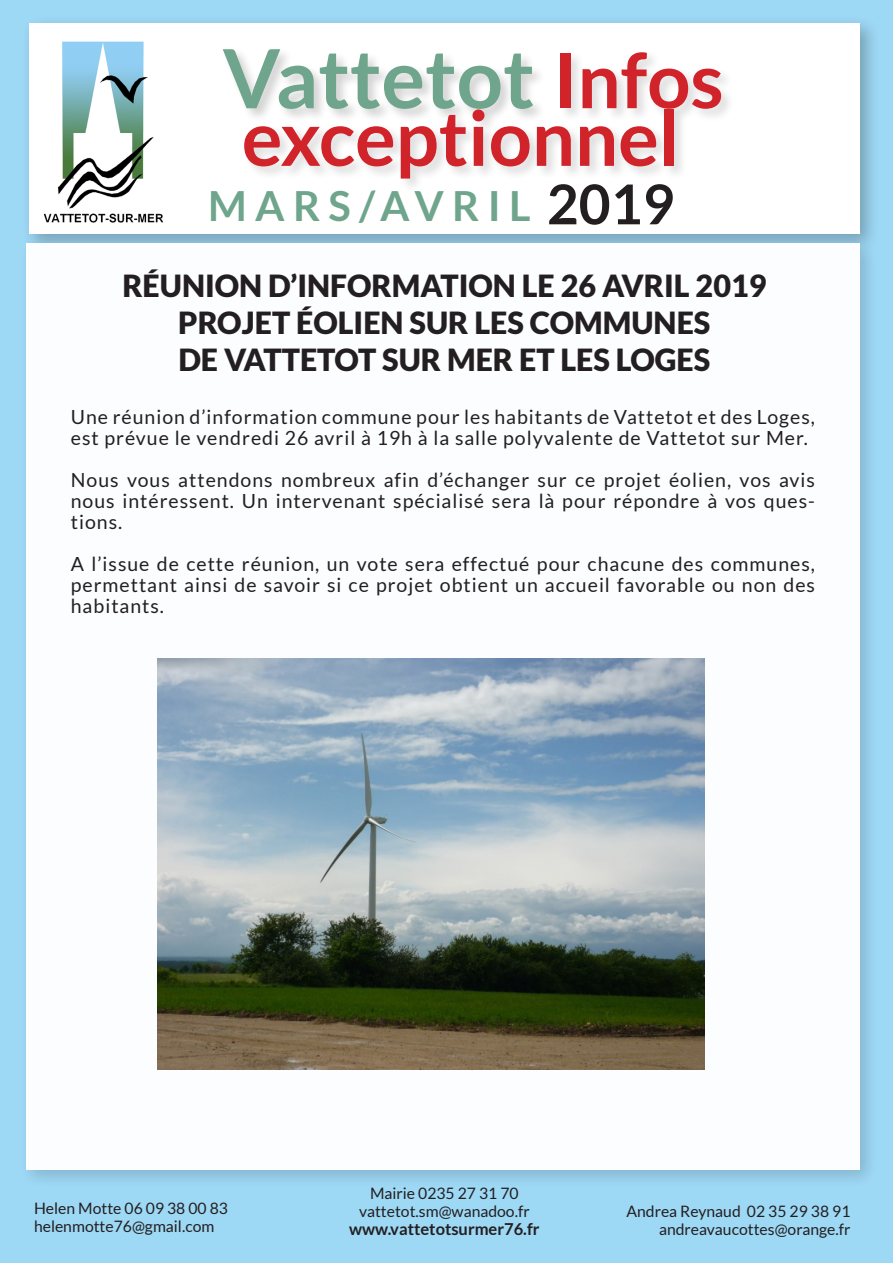
<style>
.page{position:relative;width:893px;height:1263px;background:#9dd8f5}
.page>*{position:absolute;margin:0;border:0;box-sizing:border-box;transform-origin:0 0}
.t1{font:700 81.6px "Lato";color:#6ea58c}
.t2{font:700 76.05px "Lato";color:#d1232a}
.t3{font:700 54.9px "Lato";color:#231f20}
.t4{font:700 41.55px "Lato";letter-spacing:.2em;color:#6ea58c}
.t5{font:900 30.45px "Lato";color:#231f20}
.t6{font:19.5px/21px "Lato";letter-spacing:.05em;color:#231f20;text-align:justify}
.t7{font:700 16.5px "Lato";color:#231f20}
.t8{font:15.75px "Lato";color:#231f20}
.s1{font-size:76.05px;color:#d1232a}
</style>
<div class="page">
<div style="left:21px;top:15px;width:859px;height:239px;background:#231f20;opacity:.3"></div>
<div style="left:29px;top:23px;width:831px;height:211px;background:#fff"></div>
<img style="left:43px;top:41px;width:121px;height:182px">
<div style="left:222px;top:47px;width:324px;height:76px;background:#231f20;opacity:.2"></div>
<div style="left:558px;top:49px;width:177px;height:74px;background:#231f20;opacity:.15"></div>
<div style="left:19px;top:235px;width:861px;height:954px;background:#231f20;opacity:.2"></div>
<div style="left:27px;top:243px;width:833px;height:926px;background:#fff"></div>
<div style="left:243px;top:107px;width:445px;height:86px;background:#231f20;opacity:.15"></div>
<img style="left:157px;top:658px;width:548px;height:411px">
<p class="t1" style="left:223px;top:32px;width:503px">Vattetot <span class="s1">Infos</span></p>
<p class="t2" style="left:242px;top:95px;width:439px">exceptionnel</p>
<p class="t4" style="left:208px;top:182px;width:324px">MARS/AVRIL</p>
<p class="t3" style="left:547px;top:173px;width:129px">2019</p>
<p class="t5" style="left:122px;top:268px;width:645px">RÉUNION D’INFORMATION LE 26 AVRIL 2019</p>
<p class="t5" style="left:178px;top:305px;width:534px">PROJET ÉOLIEN SUR LES COMMUNES</p>
<p class="t5" style="left:178px;top:341px;width:534px">DE VATTETOT SUR MER ET LES LOGES</p>
<p class="t6" style="left:71px;top:406px;width:746px">Une réunion d’information commune pour les habitants de Vattetot et des Loges, est prévue le vendredi 26 avril à 19h à la salle polyvalente de Vattetot sur Mer.</p>
<p class="t6" style="left:71px;top:469px;width:746px">Nous vous attendons nombreux afin d’échanger sur ce projet éolien, vos avis nous intéressent. Un intervenant spécialisé sera là pour répondre à vos ques&shy;tions.</p>
<p class="t6" style="left:71px;top:553px;width:746px">A l’issue de cette réunion, un vote sera effectué pour chacune des communes, permettant ainsi de savoir si ce projet obtient un accueil favorable ou non des habitants.</p>
<p class="t8" style="left:34px;top:1200px;width:196px">Helen Motte 06 09 38 00 83</p>
<p class="t8" style="left:34px;top:1218px;width:182px">helenmotte76@gmail.com</p>
<p class="t8" style="left:370px;top:1184px;width:150px">Mairie 0235 27 31 70</p>
<p class="t8" style="left:359px;top:1202px;width:172px">vattetot.sm@wanadoo.fr</p>
<p class="t7" style="left:349px;top:1219px;width:192px">www.vattetotsurmer76.fr</p>
<p class="t8" style="left:626px;top:1202px;width:226px">Andrea Reynaud 02 35 29 38 91</p>
<p class="t8" style="left:659px;top:1220px;width:193px">andreavaucottes@orange.fr</p>
</div>
